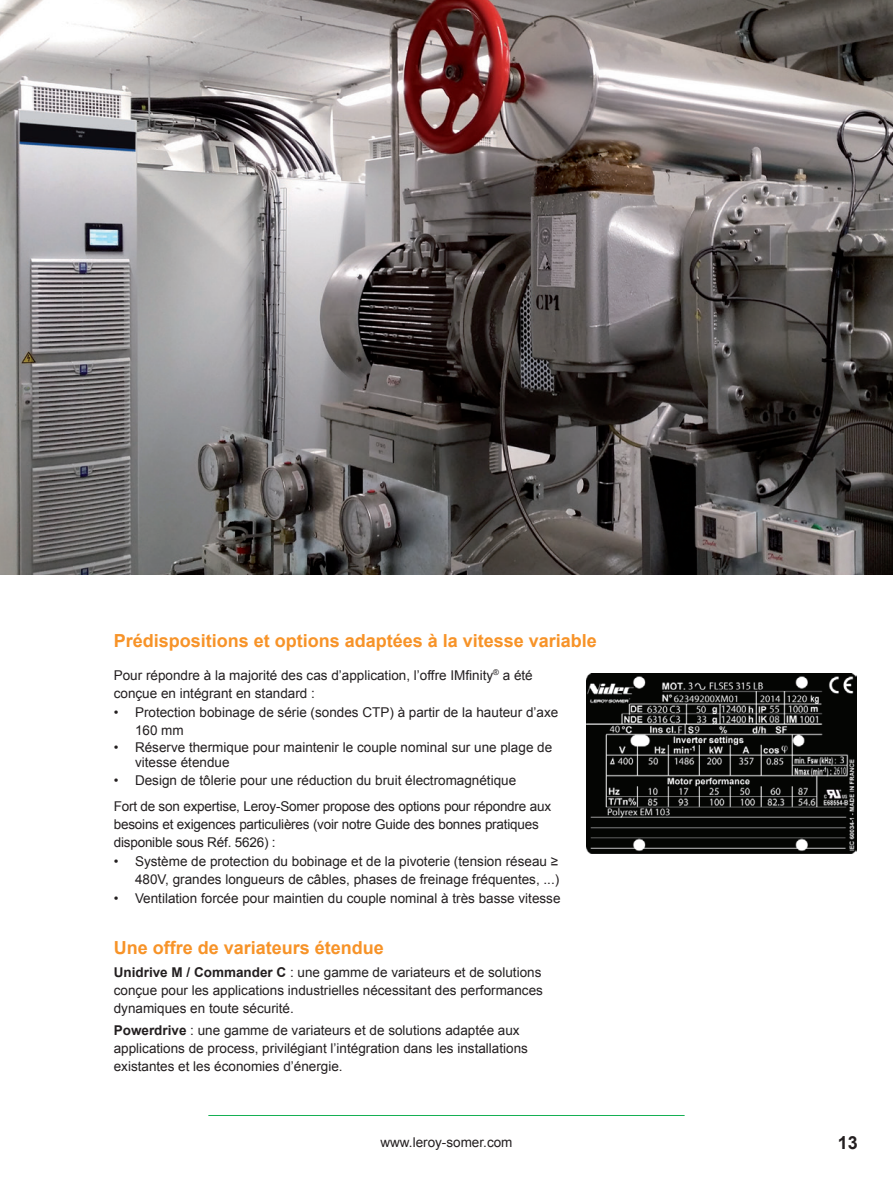
<style>
.page{position:relative;width:893px;height:1191px;background:#fff}
.page>*{position:absolute;margin:0;border:0;box-sizing:border-box;transform-origin:0 0}
.t1{font:700 18px "Arial";color:#f79328}
.t2{font:700 18px "Arial";color:#231f20}
.t3{font:13.5px/18px "Arial";color:#231f20}
.s1{font-weight:700}
</style>
<div class="page">
<hr style="left:208px;top:1115px;width:477px;height:1px;background:#15b053">
<img style="left:0;top:0;width:893px;height:574px">
<img style="left:586px;top:673px;width:270px;height:181px">
<h1 class="t1" style="left:114px;top:628px;width:485px">Prédispositions et options adaptées à la vitesse variable</h1>
<p class="t3" style="left:114px;top:666px;width:421px">Pour répondre à la majorité des cas d’application, l’offre IMfinity<sup>®</sup> a été conçue en intégrant en standard :</p>
<p class="t3" style="left:135px;top:703px;width:425px;text-indent:-21px">• Protection bobinage de série (sondes CTP) à partir de la hauteur d’axe<br>160 mm</p>
<p class="t3" style="left:135px;top:740px;width:419px;line-height:15px;text-indent:-21px">• Réserve thermique pour maintenir le couple nominal sur une plage de vitesse étendue</p>
<p class="t3" style="left:114px;top:767px;width:439px;line-height:26.1px">• Design de tôlerie pour une réduction du bruit électromagnétique<br>Fort de son expertise, Leroy-Somer propose des options pour répondre aux</p>
<p class="t3" style="left:114px;top:815px;width:427px">besoins et exigences particulières (voir notre Guide des bonnes pratiques disponible sous Réf. 5626) :</p>
<p class="t3" style="left:114px;top:852px;width:447px;text-align:right">• Système de protection du bobinage et de la pivoterie (tension réseau ≥<br>480V, grandes longueurs de câbles, phases de freinage fréquentes, ...)</p>
<p class="t3" style="left:114px;top:889px;width:448px">• Ventilation forcée pour maintien du couple nominal à très basse vitesse</p>
<h1 class="t1" style="left:114px;top:936px;width:272px">Une offre de variateurs étendue</h1>
<p class="t3" style="left:114px;top:963px;width:431px;text-align:justify"><span class="s1">Unidrive M / Commander C</span> : une gamme de variateurs et de solutions conçue pour les applications industrielles nécessitant des performances dynamiques en toute sécurité.</p>
<p class="t3" style="left:114px;top:1021px;width:416px"><span class="s1">Powerdrive</span> : une gamme de variateurs et de solutions adaptée aux applications de process, privilégiant l’intégration dans les installations existantes et les économies d’énergie.</p>
<p class="t3" style="left:380px;top:1133px;width:134px">www.leroy-somer.com</p>
<h1 class="t2" style="left:838px;top:1130px;width:22px">13</h1>
</div>
